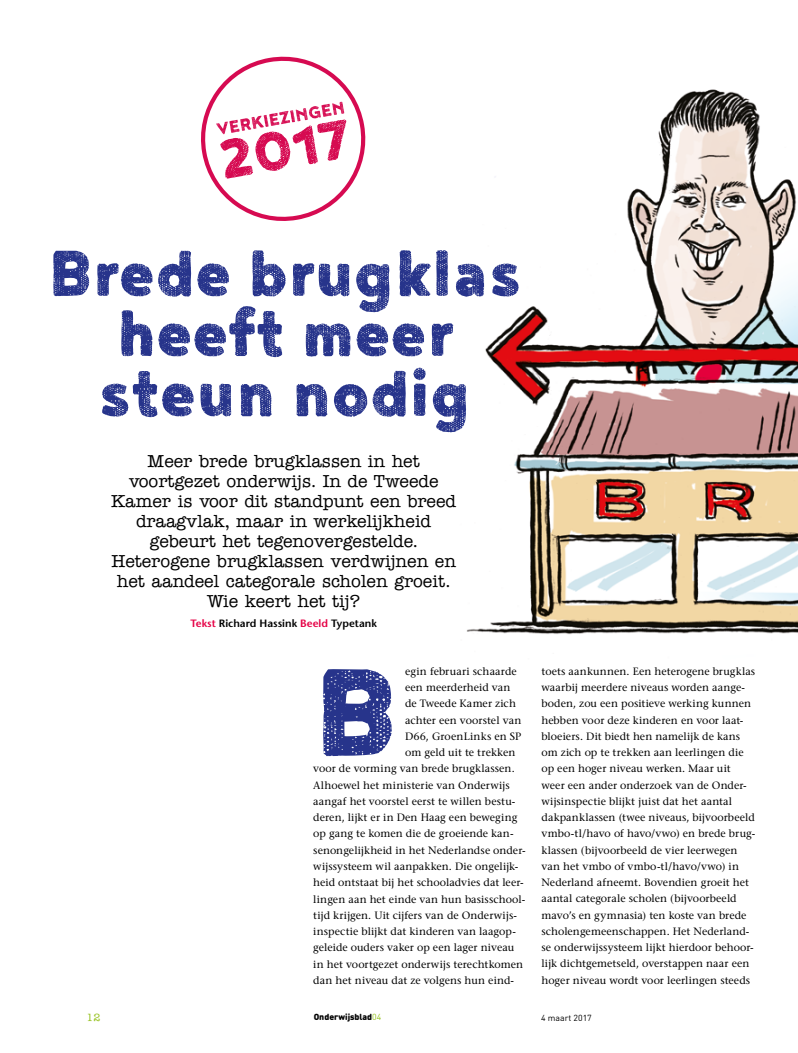
<style>
.page{position:relative;width:798px;height:1053px;background:#fff}
.page>*{position:absolute;margin:0;border:0;box-sizing:border-box;transform-origin:0 0}
.t1{font:153.25px "Noyh A Bistro Sack";color:#27348b}
.t2{font:80px/60px "Noyh A Bistro Sack";color:#27348b;text-align:center}
.t3{font:500 17.5px/20px "American Typewriter Std";color:#000;text-align:center}
.t4{font:10.62px/16.2px "Stone Serif LT";letter-spacing:.005em;color:#000}
.t5{font:600 10.62px "Stone Sans LT";color:#000}
.t6{font:500 10.62px "American Typewriter Std";color:#95c11e}
.t7{font:900 8.75px "DIN Round OT";color:#000}
.t8{font:8.75px "DIN Round OT";color:#000}
.s1{color:#e50045}
.s2{font-weight:400;color:#95c11e}
</style>
<div class="page">
<img style="left:467px;top:89px;width:330px;height:546px">
<svg style="left:201px;top:56px;width:165px;height:165px"></svg>
<h2 class="t2" style="left:48px;top:241px;width:475px">Brede brugklas heeft meer steun nodig</h2>
<p class="t3" style="left:111px;top:451px;width:346px">Meer brede brugklassen in het voortgezet onderwijs. In de Tweede Kamer is voor dit standpunt een breed draagvlak, maar in werkelijkheid gebeurt het tegenovergestelde.<br>Heterogene brugklassen verdwijnen en het aandeel categorale scholen groeit.<br>Wie keert het tij?</p>
<p class="t5" style="left:190px;top:617px;width:188px"><span class="s1">Tekst</span> Richard Hassink <span class="s1">Beeld</span> Typetank</p>
<h1 class="t1" style="left:313px;top:618px;width:86px">B</h1>
<p class="t4" style="left:405px;top:663px;width:113px">egin februari schaarde</p>
<p class="t4" style="left:405px;top:679px;width:107px">een meerderheid van</p>
<p class="t4" style="left:405px;top:695px;width:112px">de Tweede Kamer zich</p>
<p class="t4" style="left:405px;top:711px;width:118px">achter een voorstel van</p>
<p class="t4" style="left:405px;top:728px;width:118px">D66, GroenLinks en SP</p>
<p class="t4" style="left:405px;top:744px;width:112px">om geld uit te trekken</p>
<p class="t4" style="left:313px;top:760px;width:203px">voor de vorming van brede brugklassen.</p>
<p class="t4" style="left:313px;top:776px;width:198px">Alhoewel het ministerie van Onderwijs</p>
<p class="t4" style="left:313px;top:793px;width:204px">aangaf het voorstel eerst te willen bestu-</p>
<p class="t4" style="left:313px;top:809px;width:206px">deren, lijkt er in Den Haag een beweging</p>
<p class="t4" style="left:313px;top:825px;width:202px">op gang te komen die de groeiende kan-</p>
<p class="t4" style="left:313px;top:841px;width:214px">senongelijkheid in het Nederlandse onder-</p>
<p class="t4" style="left:313px;top:858px;width:206px">wijssysteem wil aanpakken. Die ongelijk-</p>
<p class="t4" style="left:313px;top:874px;width:212px">heid ontstaat bij het schooladvies dat leer-</p>
<p class="t4" style="left:313px;top:890px;width:213px">lingen aan het einde van hun basisschool-</p>
<p class="t4" style="left:313px;top:906px;width:205px">tijd krijgen. Uit cijfers van de Onderwijs-</p>
<p class="t4" style="left:313px;top:923px;width:204px">inspectie blijkt dat kinderen van laagop-</p>
<p class="t4" style="left:313px;top:939px;width:202px">geleide ouders vaker op een lager niveau</p>
<p class="t4" style="left:313px;top:955px;width:211px">in het voortgezet onderwijs terechtkomen</p>
<p class="t4" style="left:313px;top:971px;width:202px">dan het niveau dat ze volgens hun eind-</p>
<p class="t4" style="left:541px;top:663px;width:215px">toets aankunnen. Een heterogene brugklas waarbij meerdere niveaus worden aange&shy;boden, zou een positieve werking kunnen hebben voor deze kinderen en voor laat&shy;bloeiers. Dit biedt hen namelijk de kans om zich op te trekken aan leerlingen die op een hoger niveau werken. Maar uit weer een ander onderzoek van de Onder&shy;wijsinspectie blijkt juist dat het aantal dakpanklassen (twee niveaus, bijvoorbeeld vmbo-tl/havo of havo/vwo) en brede brug&shy;klassen (bijvoorbeeld de vier leerwegen van het vmbo of vmbo-tl/havo/vwo) in Nederland afneemt. Bovendien groeit het aantal categorale scholen (bijvoorbeeld mavo’s en gymnasia) ten koste van brede scholengemeenschappen. Het Nederland&shy;se onderwijssysteem lijkt hierdoor behoor&shy;lijk dichtgemetseld, overstappen naar een hoger niveau wordt voor leerlingen steeds</p>
<p class="t6" style="left:86px;top:1010px;width:16px">12</p>
<p class="t7" style="left:313px;top:1011px;width:69px">Onderwijsblad<span class="s2">04</span></p>
<p class="t8" style="left:541px;top:1012px;width:52px">4 maart 2017</p>
</div>
